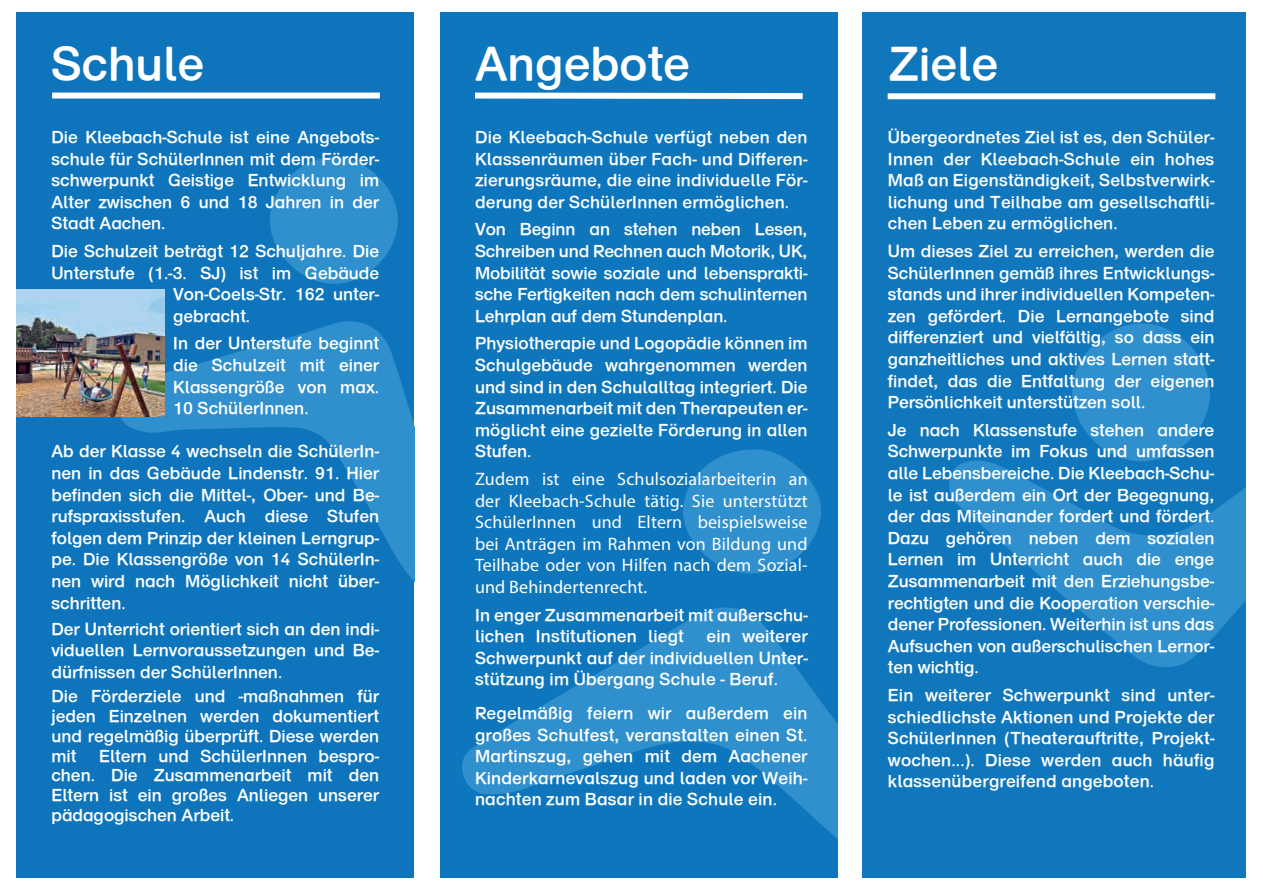
<style>
.page{position:relative;width:1263px;height:893px;background:#fff}
.page>*{position:absolute;margin:0;border:0;box-sizing:border-box;transform-origin:0 0}
.t1{font:51px "Norddruck";color:#fff}
.t2{font:49.5px "Norddruck";color:#fff}
.t3{font:18px/21.6px "Norddruck";color:#fff;text-align:justify}
.t4{font:18px/21.6px "Myriad Pro";letter-spacing:.01em;color:#fff;text-align:justify}
</style>
<div class="page">
<div style="left:440px;top:12px;width:398px;height:866px;background:#0e76bd"></div>
<svg style="left:462px;top:607px;width:376px;height:232px"></svg>
<svg style="left:475px;top:92px;width:328px;height:8px"></svg>
<div style="left:16px;top:12px;width:398px;height:866px;background:#0e75bc"></div>
<svg style="left:117px;top:316px;width:297px;height:265px"></svg>
<div style="left:861px;top:12px;width:384px;height:866px;background:#1177bd"></div>
<svg style="left:949px;top:460px;width:296px;height:207px"></svg>
<svg style="left:270px;top:157px;width:128px;height:127px"></svg>
<svg style="left:1071px;top:323px;width:139px;height:139px"></svg>
<svg style="left:683px;top:449px;width:138px;height:125px"></svg>
<div style="left:888px;top:93px;width:327px;height:6px;background:#fff"></div>
<div style="left:52px;top:93px;width:328px;height:6px;background:#fff"></div>
<img style="left:16px;top:290px;width:148px;height:126px">
<h2 class="t2" style="left:51px;top:40px;width:154px">Schule</h2>
<h2 class="t2" style="left:475px;top:40px;width:216px">Angebote</h2>
<h1 class="t1" style="left:871px;top:35px;width:223px">Angebote</h1>
<h2 class="t2" style="left:889px;top:40px;width:111px">Ziele</h2>
<p class="t3" style="left:51px;top:128px;width:329px">Die Kleebach-Schule ist eine Angebots&shy;schule für SchülerInnen mit dem Förder&shy;schwerpunkt Geistige Entwicklung im Alter zwischen 6 und 18 Jahren in der Stadt Aachen.</p>
<p class="t3" style="left:51px;top:242px;width:329px">Die Schulzeit beträgt 12 Schuljahre. Die</p>
<p class="t3" style="left:51px;top:263px;width:329px">Unterstufe (1.-3. SJ) ist im Gebäude</p>
<p class="t3" style="left:173px;top:285px;width:207px">Von-Coels-Str. 162 unter-</p>
<p class="t3" style="left:173px;top:306px;width:79px">gebracht.</p>
<p class="t3" style="left:173px;top:334px;width:207px">In der Unterstufe beginnt die Schulzeit mit einer Klassengröße von max.<br>10 SchülerInnen.</p>
<p class="t3" style="left:51px;top:442px;width:329px">Ab der Klasse 4 wechseln die SchülerIn&shy;nen in das Gebäude Lindenstr. 91. Hier befinden sich die Mittel-, Ober- und Be&shy;rufspraxisstufen. Auch diese Stufen folgen dem Prinzip der kleinen Lerngrup&shy;pe. Die Klassengröße von 14 SchülerIn&shy;nen wird nach Möglichkeit nicht über&shy;schritten.</p>
<p class="t3" style="left:51px;top:619px;width:329px">Der Unterricht orientiert sich an den indi&shy;viduellen Lernvoraussetzungen und Be&shy;dürfnissen der SchülerInnen.</p>
<p class="t3" style="left:51px;top:688px;width:329px;line-height:19.8px">Die Förderziele und -maßnahmen für jeden Einzelnen werden dokumentiert und regelmäßig überprüft. Diese werden mit</p>
<p class="t3" style="left:51px;top:747px;width:329px;line-height:19.8px;text-indent:48px">Eltern und SchülerInnen bespro&shy;chen. Die Zusammenarbeit mit den Eltern ist ein großes Anliegen unserer pädagogischen Arbeit.</p>
<p class="t3" style="left:475px;top:127px;width:334px">Die Kleebach-Schule verfügt neben den Klassenräumen über Fach- und Differen&shy;zierungsräume, die eine individuelle För&shy;derung der SchülerInnen ermöglichen.</p>
<p class="t3" style="left:475px;top:220px;width:334px">Von Beginn an stehen neben Lesen, Schreiben und Rechnen auch Motorik, UK, Mobilität sowie soziale und lebensprakti&shy;sche Fertigkeiten nach dem schulinternen Lehrplan auf dem Stundenplan.</p>
<p class="t3" style="left:475px;top:334px;width:334px">Physiotherapie und Logopädie können im Schulgebäude wahrgenommen werden und sind in den Schulalltag integriert. Die Zusammenarbeit mit den Therapeuten er&shy;möglicht eine gezielte Förderung in allen Stufen.</p>
<p class="t4" style="left:475px;top:468px;width:334px">Zudem ist eine Schulsozialarbeiterin an der Kleebach-Schule tätig. Sie unterstützt SchülerInnen und Eltern beispielsweise bei Anträgen im Rahmen von Bildung und Teilhabe oder von Hilfen nach dem Sozial&shy;und Behindertenrecht.</p>
<p class="t3" style="left:475px;top:605px;width:334px">In enger Zusammenarbeit mit außerschu&shy;lichen Institutionen liegt</p>
<p class="t3" style="left:475px;top:627px;width:334px;text-indent:231px">ein weiterer Schwerpunkt auf der individuellen Unter&shy;stützung im Übergang Schule - Beruf.</p>
<p class="t3" style="left:475px;top:703px;width:334px">Regelmäßig feiern wir außerdem ein großes Schulfest, veranstalten einen St.<br>Martinszug, gehen mit dem Aachener Kinderkarnevalszug und laden vor Weih&shy;nachten zum Basar in die Schule ein.</p>
<p class="t3" style="left:888px;top:127px;width:328px">Übergeordnetes Ziel ist es, den Schüler-Innen der Kleebach-Schule ein hohes Maß an Eigenständigkeit, Selbstverwirk&shy;lichung und Teilhabe am gesellschaftli&shy;chen Leben zu ermöglichen.</p>
<p class="t3" style="left:888px;top:241px;width:328px">Um dieses Ziel zu erreichen, werden die SchülerInnen gemäß ihres Entwicklungs&shy;stands und ihrer individuellen Kompeten&shy;zen gefördert. Die Lernangebote sind differenziert und vielfältig, so dass ein ganzheitliches und aktives Lernen statt&shy;findet, das die Entfaltung der eigenen Persönlichkeit unterstützen soll.</p>
<p class="t3" style="left:888px;top:420px;width:328px">Je nach Klassenstufe stehen andere Schwerpunkte im Fokus und umfassen alle Lebensbereiche. Die Kleebach-Schu&shy;le ist außerdem ein Ort der Begegnung, der das Miteinander fordert und fördert.<br>Dazu gehören neben dem sozialen Lernen im Unterricht auch die enge Zusammenarbeit mit den Erziehungsbe&shy;rechtigten und die Kooperation verschie&shy;dener Professionen. Weiterhin ist uns das Aufsuchen von außerschulischen Lernor&shy;ten wichtig.</p>
<p class="t3" style="left:888px;top:685px;width:328px">Ein weiterer Schwerpunkt sind unter&shy;schiedlichste Aktionen und Projekte der SchülerInnen (Theaterauftritte, Projekt&shy;wochen...). Diese werden auch häufig klassenübergreifend angeboten.</p>
</div>
